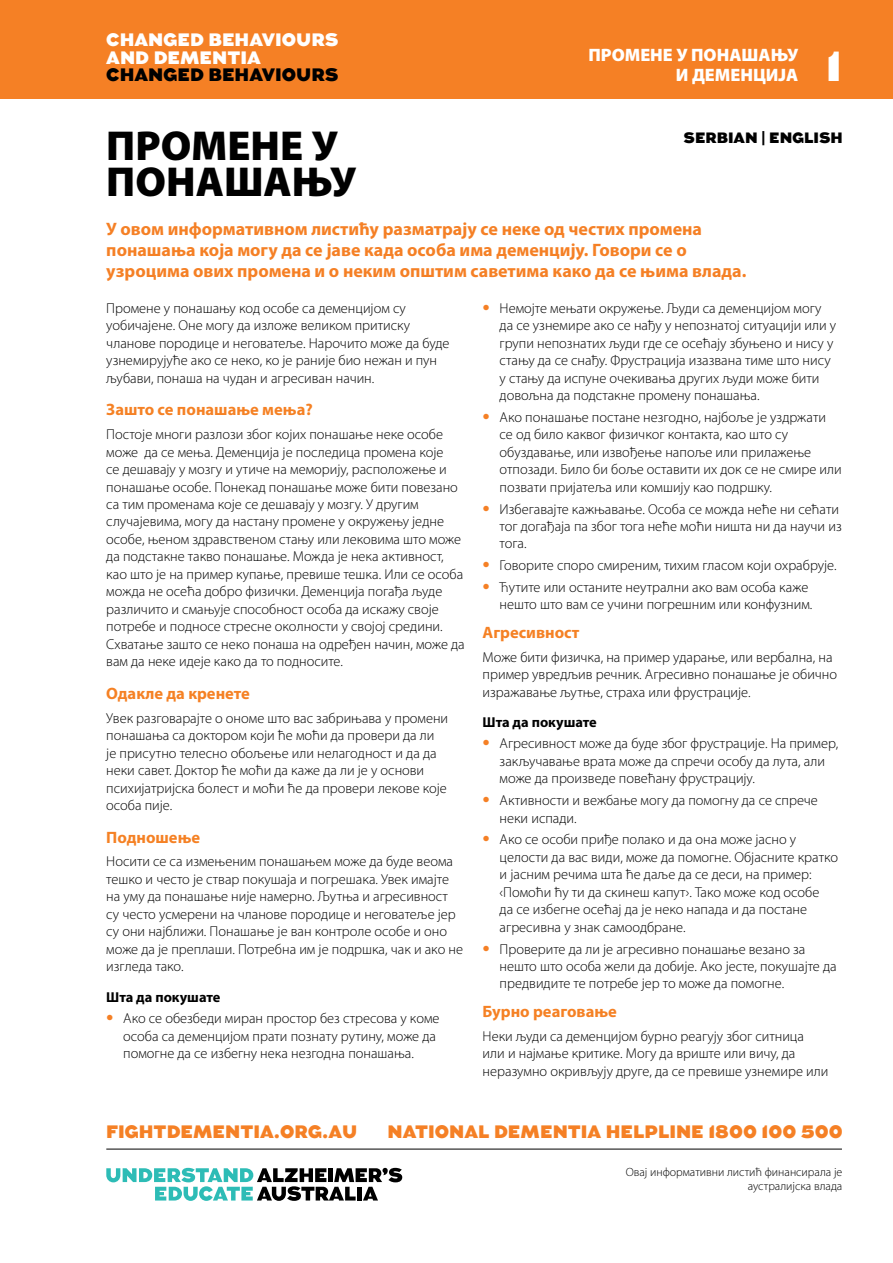
<style>
.page{position:relative;width:893px;height:1263px;background:#fff}
.page>*{position:absolute;margin:0;border:0;box-sizing:border-box;transform-origin:0 0}
.t1{font:900 42px/36px "Myriad Pro";color:#000}
.t2{font:900 42px "Augustus";color:#fff}
.t3{font:700 18px/21px "Myriad Pro";color:#f58025}
.t4{font:900 18px "Augustus";color:#f58025}
.t5{font:900 18px/17.2px "Augustus";color:#fff}
.t6{font:900 18px/19.5px "Myriad Pro";color:#fff;text-align:right}
.t7{font:900 18px "Augustus";color:#000}
.t8{font:700 16.5px "Myriad Pro";color:#f58124}
.t9{font:900 15px "Augustus";color:#000}
.t10{font:300 14.4px/17.5px "Myriad Pro";color:#000}
.t11{font:700 14.4px "Myriad Pro";color:#000}
.t12{font:300 12px/14.4px "Myriad Pro";color:#000;text-align:right}
.s1{font-family:"Univers";font-size:15px;color:#f58025}
</style>
<div class="page">
<div style="left:0;top:0;width:893px;height:99px;background:#f58025"></div>
<hr style="left:106px;top:1149px;width:736px;height:1px;background:#000">
<svg style="left:106px;top:1168px;width:296px;height:33px"></svg>
<p class="t5" style="left:106px;top:32px;width:234px">CHANGED BEHAVIOURS<br>AND DEMENTIA</p>
<p class="t7" style="left:106px;top:64px;width:234px">CHANGED BEHAVIOURS</p>
<p class="t6" style="left:588px;top:45px;width:211px">ПРОМЕНЕ У ПОНАШАЊУ<br>И ДЕМЕНЦИЈА</p>
<h1 class="t2" style="left:826px;top:41px;width:18px">1</h1>
<p class="t9" style="left:684px;top:129px;width:161px">SERBIAN | ENGLISH</p>
<h1 class="t1" style="left:106px;top:126px;width:251px">ПРОМЕНЕ У<br>ПОНАШАЊУ</h1>
<p class="t3" style="left:106px;top:217px;width:642px">У овом информативном листићу разматрају се неке од честих промена понашања која могу да се јаве када особа има деменцију. Говори се о узроцима ових промена и о неким општим саветима како да се њима влада.</p>
<p class="t10" style="left:106px;top:299px;width:345px">Промене у понашању код особе са деменцијом су уобичајене. Оне могу да изложе великом притиску чланове породице и неговатеље. Нарочито може да буде узнемирујуће ако се неко, ко је раније био нежан и пун љубави, понаша на чудан и агресиван начин.</p>
<p class="t8" style="left:106px;top:399px;width:208px">Зашто се понашање мења?</p>
<p class="t10" style="left:106px;top:425px;width:360px">Постоје многи разлози због којих понашање неке особе може да се мења. Деменција је последица промена које<br>се дешавају у мозгу и утиче на меморију, расположење и понашање особе. Понекад понашање може бити повезано са тим променама које се дешавају у мозгу. У другим случајевима, могу да настану промене у окружењу једне особе, њеном здравственом стању или лековима што може да подстакне такво понашање. Можда је нека активност, као што је на пример купање, превише тешка. Или се особа можда не осећа добро физички. Деменција погађа људе различито и смањује способност особа да искажу своје потребе и подносе стресне околности у својој средини.<br>Схватање зашто се неко понаша на одређен начин, може да вам да неке идеје како да то подносите.</p>
<p class="t8" style="left:106px;top:682px;width:145px">Одакле да кренете</p>
<p class="t10" style="left:106px;top:709px;width:343px">Увек разговарајте о ономе што вас забрињава у промени понашања са доктором који ће моћи да провери да ли<br>је присутно телесно обољење или нелагодност и да да неки савет. Доктор ће моћи да каже да ли је у основи психијатријска болест и моћи ће да провери лекове које особа пије.</p>
<p class="t8" style="left:106px;top:826px;width:95px">Подношење</p>
<p class="t10" style="left:106px;top:853px;width:358px">Носити се са измењеним понашањем може да буде веома тешко и често је ствар покушаја и погрешака. Увек имајте на уму да понашање није намерно. Љутња и агресивност су често усмерени на чланове породице и неговатеље јер су они најближи. Понашање је ван контроле особе и оно може да је преплаши. Потребна им је подршка, чак и ако не изгледа тако.</p>
<p class="t11" style="left:106px;top:987px;width:116px">Шта да покушате</p>
<p class="t10" style="left:123px;top:1009px;width:318px;text-indent:-17px"><span class="s1">•</span> Ако се обезбеди миран простор без стресова у коме особа са деменцијом прати познату рутину, може да помогне да се избегну нека незгодна понашања.</p>
<p class="t10" style="left:500px;top:299px;width:338px;text-indent:-17px"><span class="s1">•</span> Немојте мењати окружење. Људи са деменцијом могу да се узнемире ако се нађу у непознатој ситуацији или у групи непознатих људи где се осећају збуњено и нису у стању да се снађу. Фрустрација изазвана тиме што нису у стању да испуне очекивања других људи може бити довољна да подстакне промену понашања.</p>
<p class="t10" style="left:500px;top:408px;width:344px;text-indent:-17px"><span class="s1">•</span> Ако понашање постане незгодно, најбоље је уздржати се од било каквог физичког контакта, као што су обуздавање, или извођење напоље или прилажење отпозади. Било би боље оставити их док се не смире или позвати пријатеља или комшију као подршку.</p>
<p class="t10" style="left:500px;top:500px;width:344px;text-indent:-17px"><span class="s1">•</span> Избегавајте кажњавање. Особа се можда неће ни сећати тог догађаја па због тога неће моћи ништа ни да научи из тога.</p>
<p class="t10" style="left:483px;top:556px;width:356px"><span class="s1">•</span> Говорите споро смиреним, тихим гласом који охрабрује.</p>
<p class="t10" style="left:483px;top:578px;width:331px;text-align:right"><span class="s1">•</span> Ћутите или останите неутрални ако вам особа каже нешто што вам се учини погрешним или конфузним.</p>
<p class="t8" style="left:483px;top:621px;width:98px">Агресивност</p>
<p class="t10" style="left:483px;top:648px;width:356px">Може бити физичка, на пример ударање, или вербална, на пример увредљив речник. Агресивно понашање је обично изражавање љутње, страха или фрустрације.</p>
<p class="t11" style="left:483px;top:712px;width:116px">Шта да покушате</p>
<p class="t10" style="left:500px;top:735px;width:340px;text-indent:-17px"><span class="s1">•</span> Агресивност може да буде због фрустрације. На пример, закључавање врата може да спречи особу да лута, али може да произведе повећану фрустрацију.</p>
<p class="t10" style="left:500px;top:791px;width:320px;text-indent:-17px"><span class="s1">•</span> Активности и вежбање могу да помогну да се спрече неки испади.</p>
<p class="t10" style="left:500px;top:831px;width:340px;text-indent:-17px"><span class="s1">•</span> Ако се особи приђе полако и да она може јасно у целости да вас види, може да помогне. Објасните кратко и јасним речима шта ће даље да се деси, на пример: ‹Помоћи ћу ти да скинеш капут›. Тако може код особе<br>да се избегне осећај да је неко напада и да постане агресивна у знак самоодбране.</p>
<p class="t10" style="left:500px;top:940px;width:339px;text-indent:-17px"><span class="s1">•</span> Проверите да ли је агресивно понашање везано за нешто што особа жели да добије. Ако јесте, покушајте да предвидите те потребе јер то може да помогне.</p>
<p class="t8" style="left:483px;top:1000px;width:136px">Бурно реаговање</p>
<p class="t10" style="left:483px;top:1027px;width:347px">Неки људи са деменцијом бурно реагују због ситница или и најмање критике. Могу да вриште или вичу, да неразумно окривљују друге, да се превише узнемире или</p>
<p class="t4" style="left:106px;top:1121px;width:252px">FIGHTDEMENTIA.ORG.AU</p>
<p class="t4" style="left:387px;top:1121px;width:457px">NATIONAL DEMENTIA HELPLINE 1800 100 500</p>
<p class="t12" style="left:626px;top:1164px;width:218px">Овај информативни листић финансирала је аустралијска влада</p>
</div>
